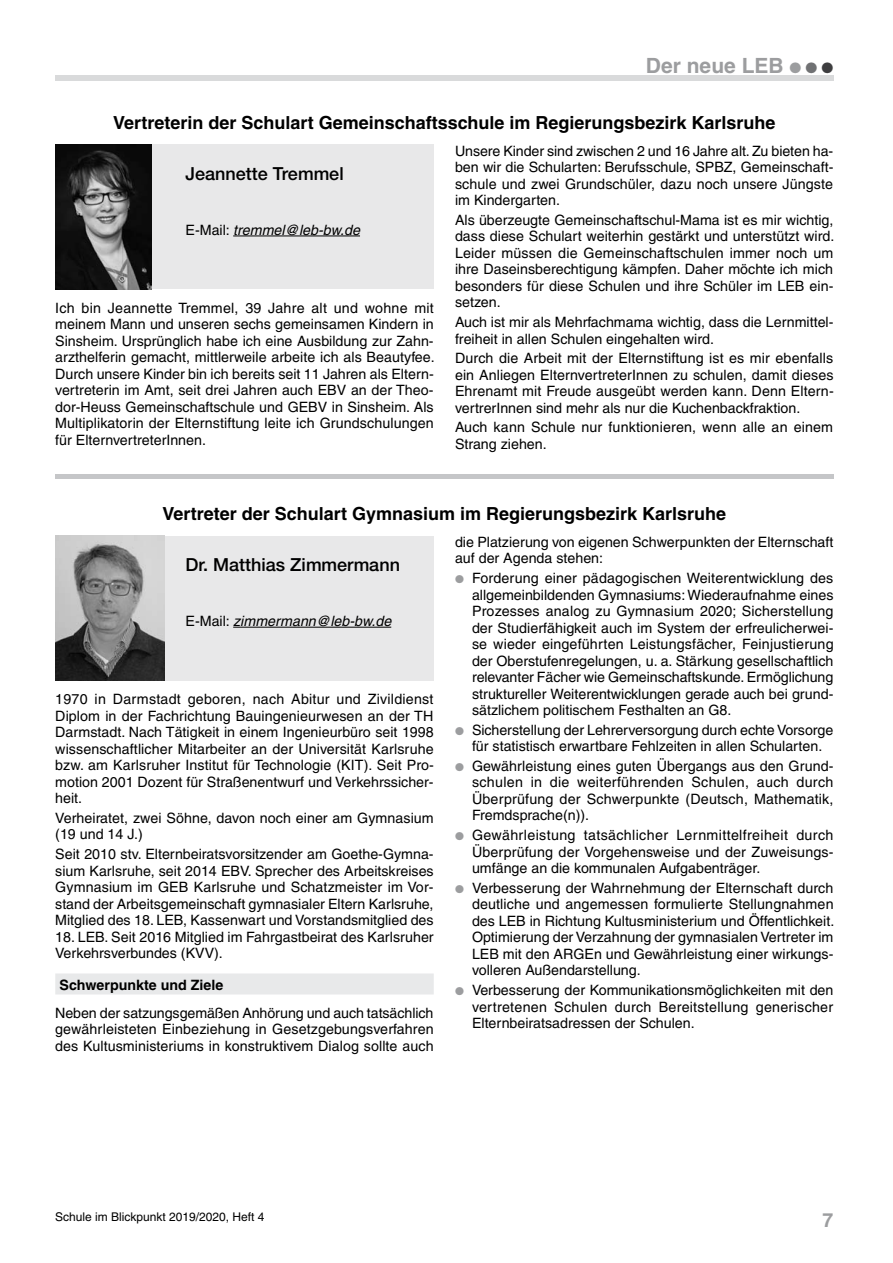
<style>
.page{position:relative;width:893px;height:1263px;background:#fff}
.page>*{position:absolute;margin:0;border:0;box-sizing:border-box;transform-origin:0 0}
.t1{font:700 21px "Helvetica";color:#9c9d9f}
.t2{font:700 19.5px "Helvetica";color:#9c9d9f}
.t3{font:700 18px "Helvetica";color:#000}
.t4{font:500 18px "Helvetica Neue";color:#000}
.t5{font:14.25px/16.5px "Helvetica";color:#000;text-align:justify}
.t6{font:italic 14.25px "Helvetica";color:#000}
.t7{font:700 14.25px "Helvetica";color:#000}
.t8{font:12px "Helvetica";color:#000}
.s1{color:#707173}
.s2{color:#3e3e40}
.s3{font-style:normal}
.s4{color:#9c9d9f}
</style>
<div class="page">
<div style="left:55px;top:75px;width:778px;height:6px;background:#d9dadb"></div>
<div style="left:55px;top:145px;width:379px;height:144px;background:#e8e8e9"></div>
<hr style="left:233px;top:236px;width:127px;height:1px;background:#000">
<img style="left:55px;top:145px;width:96px;height:144px">
<hr style="left:55px;top:475px;width:778px;height:4px;background:#c5c6c8">
<div style="left:55px;top:536px;width:379px;height:144px;background:#e8e8e9"></div>
<hr style="left:233px;top:627px;width:158px;height:1px;background:#000">
<img style="left:55px;top:536px;width:109px;height:144px">
<div style="left:55px;top:973px;width:379px;height:21px;background:#e8e9ea"></div>
<h1 class="t1" style="left:646px;top:53px;width:189px">Der neue LEB ● <span class="s1">●</span> <span class="s2">●</span></h1>
<p class="t3" style="left:113px;top:111px;width:664px">Vertreterin der Schulart Gemeinschaftsschule im Regierungsbezirk Karlsruhe</p>
<p class="t4" style="left:186px;top:163px;width:160px">Jeannette Tremmel</p>
<p class="t6" style="left:186px;top:221px;width:176px"><span class="s3">E-Mail:</span> tremmel@leb-bw.de</p>
<p class="t5" style="left:55px;top:300px;width:381px">Ich bin Jeannette Tremmel, 39 Jahre alt und wohne mit meinem Mann und unseren sechs gemeinsamen Kindern in Sinsheim. Ursprünglich habe ich eine Ausbildung zur Zahn&shy;arzthelferin gemacht, mittlerweile arbeite ich als Beautyfee.<br>Durch unsere Kinder bin ich bereits seit 11 Jahren als Eltern&shy;vertreterin im Amt, seit drei Jahren auch EBV an der Theo&shy;dor-Heuss Gemeinschaftschule und GEBV in Sinsheim. Als Multiplikatorin der Elternstiftung leite ich Grundschulungen für ElternvertreterInnen.</p>
<p class="t5" style="left:455px;top:142px;width:380px">Unsere Kinder sind zwischen 2 und 16 Jahre alt. Zu bieten ha&shy;ben wir die Schularten: Berufsschule, SPBZ, Gemeinschaft&shy;schule und zwei Grundschüler, dazu noch unsere Jüngste im Kindergarten.</p>
<p class="t5" style="left:455px;top:212px;width:381px">Als überzeugte Gemeinschaftschul-Mama ist es mir wichtig, dass diese Schulart weiterhin gestärkt und unterstützt wird.<br>Leider müssen die Gemeinschaftschulen immer noch um ihre Daseinsberechtigung kämpfen. Daher möchte ich mich besonders für diese Schulen und ihre Schüler im LEB ein&shy;setzen.</p>
<p class="t5" style="left:455px;top:314px;width:380px">Auch ist mir als Mehrfachmama wichtig, dass die Lernmittel&shy;freiheit in allen Schulen eingehalten wird.</p>
<p class="t5" style="left:455px;top:350px;width:380px">Durch die Arbeit mit der Elternstiftung ist es mir ebenfalls ein Anliegen ElternvertreterInnen zu schulen, damit dieses Ehrenamt mit Freude ausgeübt werden kann. Denn Eltern&shy;vertrerInnen sind mehr als nur die Kuchenbackfraktion.</p>
<p class="t5" style="left:455px;top:419px;width:380px">Auch kann Schule nur funktionieren, wenn alle an einem<br>Strang ziehen.</p>
<p class="t3" style="left:162px;top:503px;width:565px">Vertreter der Schulart Gymnasium im Regierungsbezirk Karlsruhe</p>
<p class="t4" style="left:186px;top:554px;width:216px">Dr. Matthias Zimmermann</p>
<p class="t6" style="left:186px;top:612px;width:207px"><span class="s3">E-Mail:</span> zimmermann@leb-bw.de</p>
<p class="t5" style="left:55px;top:691px;width:380px">1970 in Darmstadt geboren, nach Abitur und Zivildienst Diplom in der Fachrichtung Bauingenieurwesen an der TH Darmstadt. Nach Tätigkeit in einem Ingenieurbüro seit 1998 wissenschaftlicher Mitarbeiter an der Universität Karlsruhe bzw. am Karlsruher Institut für Technologie (KIT). Seit Pro&shy;motion 2001 Dozent für Straßenentwurf und Verkehrssicher&shy;heit.</p>
<p class="t5" style="left:55px;top:810px;width:380px">Verheiratet, zwei Söhne, davon noch einer am Gymnasium (19 und 14 J.)</p>
<p class="t5" style="left:55px;top:846px;width:380px">Seit 2010 stv. Elternbeiratsvorsitzender am Goethe-Gymna&shy;sium Karlsruhe, seit 2014 EBV. Sprecher des Arbeitskreises Gymnasium im GEB Karlsruhe und Schatzmeister im Vor&shy;stand der Arbeitsgemeinschaft gymnasialer Eltern Karlsruhe, Mitglied des 18. LEB, Kassenwart und Vorstandsmitglied des</p>
<p class="t5" style="left:55px;top:928px;width:380px">18. LEB. Seit 2016 Mitglied im Fahrgastbeirat des Karlsruher<br>Verkehrsverbundes (KVV).</p>
<p class="t7" style="left:60px;top:976px;width:165px">Schwerpunkte und Ziele</p>
<p class="t5" style="left:55px;top:1004px;width:380px">Neben der satzungsgemäßen Anhörung und auch tatsächlich gewährleisteten Einbeziehung in Gesetzgebungsverfahren des Kultusministeriums in konstruktivem Dialog sollte auch</p>
<p class="t5" style="left:455px;top:534px;width:380px">die Platzierung von eigenen Schwerpunkten der Elternschaft auf der Agenda stehen:</p>
<p class="t5" style="left:472px;top:570px;width:363px;text-indent:-17px"><span class="s4">●</span> Forderung einer pädagogischen Weiterentwicklung des allgemeinbildenden Gymnasiums: Wiederaufnahme eines Prozesses analog zu Gymnasium 2020; Sicherstellung der Studierfähigkeit auch im System der erfreulicherwei&shy;se wieder eingeführten Leistungsfächer, Feinjustierung der Oberstufenregelungen, u. a. Stärkung gesellschaftlich relevanter Fächer wie Gemeinschaftskunde. Ermöglichung struktureller Weiterentwicklungen gerade auch bei grund&shy;sätzlichem politischem Festhalten an G8.</p>
<p class="t5" style="left:455px;top:721px;width:380px;text-align:center"><span class="s4">●</span> Sicherstellung der Lehrerversorgung durch echte Vorsorge für statistisch erwartbare Fehlzeiten in allen Schularten.</p>
<p class="t5" style="left:472px;top:758px;width:363px;text-indent:-17px"><span class="s4">●</span> Gewährleistung eines guten Übergangs aus den Grund&shy;schulen in die weiterführenden Schulen, auch durch Überprüfung der Schwerpunkte (Deutsch, Mathematik, Fremdsprache(n)).</p>
<p class="t5" style="left:472px;top:827px;width:363px;text-indent:-17px"><span class="s4">●</span> Gewährleistung tatsächlicher Lernmittelfreiheit durch Überprüfung der Vorgehensweise und der Zuweisungs&shy;umfänge an die kommunalen Aufgabenträger.</p>
<p class="t5" style="left:472px;top:879px;width:364px;text-indent:-17px"><span class="s4">●</span> Verbesserung der Wahrnehmung der Elternschaft durch deutliche und angemessen formulierte Stellungnahmen des LEB in Richtung Kultusministerium und Öffentlichkeit.<br>Optimierung der Verzahnung der gymnasialen Vertreter im LEB mit den ARGEn und Gewährleistung einer wirkungs&shy;volleren Außendarstellung.</p>
<p class="t5" style="left:472px;top:982px;width:363px;text-indent:-17px"><span class="s4">●</span> Verbesserung der Kommunikationsmöglichkeiten mit den vertretenen Schulen durch Bereitstellung generischer Elternbeiratsadressen der Schulen.</p>
<p class="t8" style="left:55px;top:1210px;width:211px">Schule im Blickpunkt 2019/2020, Heft 4</p>
<h2 class="t2" style="left:823px;top:1208px;width:12px">7</h2>
</div>
